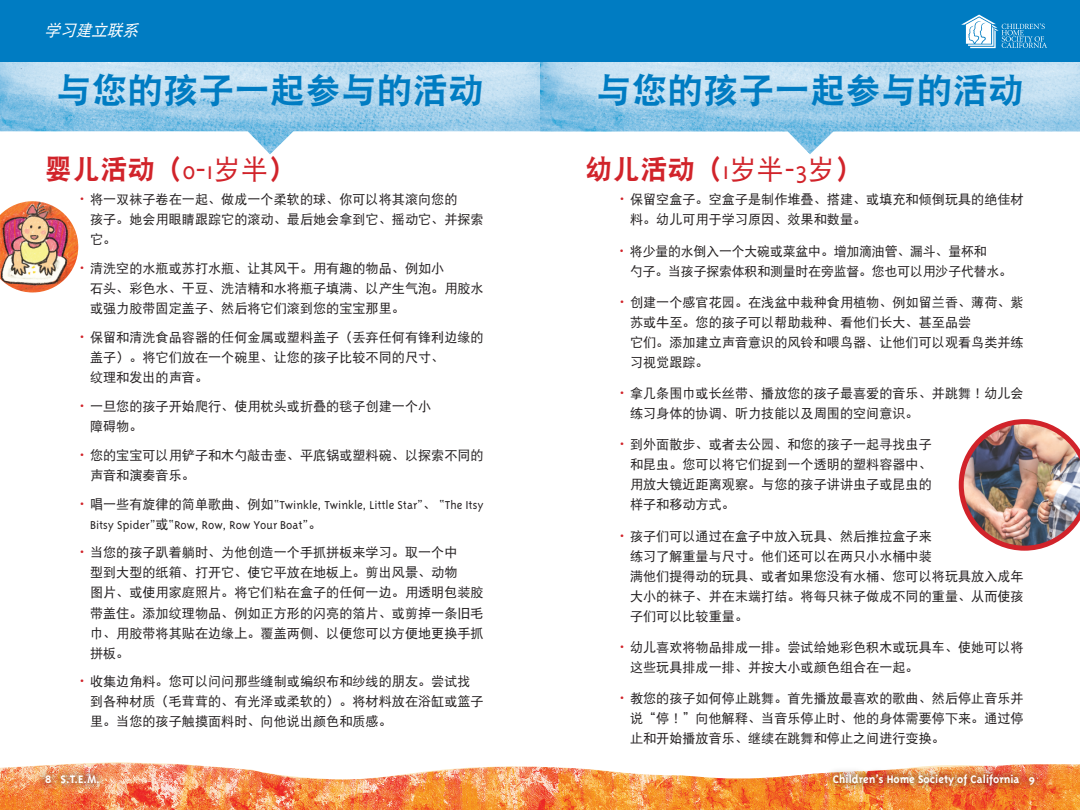
<style>
.page{position:relative;width:1080px;height:810px;background:#fff}
.page>*{position:absolute;margin:0;border:0;box-sizing:border-box;transform-origin:0 0}
.t1{font:35.62px "DFP Hei W9";color:#007cc2}
.t2{font:27.5px "DFP Hei W9";color:#d1232a}
.t3{font:italic 16.12px "DFP Hei W5";color:#fff}
.t4{font:13.12px/20px "DFP Hei W5";color:#231f20}
.t5{font:300 13.12px/20px "Triplex";color:#231f20}
.t6{font:700 12.5px "Triplex";color:#fff}
.s1{font-family:"Triplex";font-weight:300}
.s2{font-family:"DFP Hei W5"}
.s3{font-family:"Triplex";font-weight:300;color:#d1232a}
.s4{color:#d1232a}
.s5{font-family:"DFP Hei W5";font-weight:400}
</style>
<div class="page">
<img style="left:0;top:61px;width:1080px;height:93px">
<img style="left:0;top:762px;width:540px;height:48px">
<div style="left:0;top:0;width:540px;height:62px;background:#007cc2"></div>
<img style="left:540px;top:764px;width:540px;height:46px">
<div style="left:540px;top:0;width:540px;height:61px;background:#007cc2"></div>
<svg style="left:961px;top:14px;width:86px;height:34px"></svg>
<img style="left:826px;top:766px;width:217px;height:27px">
<img style="left:37px;top:767px;width:70px;height:24px">
<img style="left:0;top:201px;width:78px;height:91px">
<img style="left:959px;top:419px;width:121px;height:132px">
<p class="t3" style="left:44px;top:22px;width:100px">学习建立联系</p>
<h1 class="t1" style="left:56px;top:71px;width:429px">与您的孩子一起参与的活动</h1>
<h1 class="t1" style="left:596px;top:71px;width:429px">与您的孩子一起参与的活动</h1>
<h2 class="t2" style="left:45px;top:154px;width:252px">婴儿活动（<span class="s1">0-1</span><span class="s2">岁半</span>）</h2>
<p class="t4" style="left:90px;top:189px;width:395px;text-indent:-10px"><span class="s3">•</span> 将一双袜子卷在一起、做成一个柔软的球、你可以将其滚向您的<br>孩子。她会用眼睛跟踪它的滚动、最后她会拿到它、摇动它、并探索它。</p>
<p class="t4" style="left:90px;top:258px;width:395px;text-indent:-10px"><span class="s3">•</span> 清洗空的水瓶或苏打水瓶、让其风干。用有趣的物品、例如小<br>石头、彩色水、干豆、洗洁精和水将瓶子填满、以产生气泡。用胶水或强力胶带固定盖子、然后将它们滚到您的宝宝那里。</p>
<p class="t4" style="left:90px;top:327px;width:395px;text-indent:-10px"><span class="s3">•</span> 保留和清洗食品容器的任何金属或塑料盖子（丢弃任何有锋利边缘的盖子）。将它们放在一个碗里、让您的孩子比较不同的尺寸、<br>纹理和发出的声音。</p>
<p class="t4" style="left:90px;top:396px;width:343px;text-indent:-10px"><span class="s3">•</span> 一旦您的孩子开始爬行、使用枕头或折叠的毯子创建一个小障碍物。</p>
<p class="t4" style="left:90px;top:445px;width:395px;text-indent:-10px"><span class="s3">•</span> 您的宝宝可以用铲子和木勺敲击壶、平底锅或塑料碗、以探索不同的声音和演奏音乐。</p>
<p class="t5" style="left:90px;top:494px;width:395px;text-indent:-10px"><span class="s4">•</span> <span class="s5">唱一些有旋律的简单歌曲、例如</span>“Twinkle, Twinkle, Little Star”<span class="s5">、</span> “The Itsy<br>Bitsy Spider”<span class="s5">或</span>“Row, Row, Row Your Boat”<span class="s5">。</span></p>
<p class="t4" style="left:90px;top:543px;width:395px;text-indent:-10px"><span class="s3">•</span> 当您的孩子趴着躺时、为他创造一个手抓拼板来学习。取一个中<br>型到大型的纸箱、打开它、使它平放在地板上。剪出风景、动物<br>图片、或使用家庭照片。将它们粘在盒子的任何一边。用透明包装胶带盖住。添加纹理物品、例如正方形的闪亮的箔片、或剪掉一条旧毛巾、用胶带将其贴在边缘上。覆盖两侧、以便您可以方便地更换手抓拼板。</p>
<p class="t4" style="left:90px;top:671px;width:395px;text-indent:-10px"><span class="s3">•</span> 收集边角料。您可以问问那些缝制或编织布和纱线的朋友。尝试找到各种材质（毛茸茸的、有光泽或柔软的）。将材料放在浴缸或篮子里。当您的孩子触摸面料时、向他说出颜色和质感。</p>
<h2 class="t2" style="left:585px;top:154px;width:279px">幼儿活动（<span class="s1">1</span><span class="s2">岁半</span><span class="s1">-3</span><span class="s2">岁</span>）</h2>
<p class="t4" style="left:630px;top:189px;width:395px;text-indent:-10px"><span class="s3">•</span> 保留空盒子。空盒子是制作堆叠、搭建、或填充和倾倒玩具的绝佳材料。幼儿可用于学习原因、效果和数量。</p>
<p class="t4" style="left:630px;top:241px;width:384px;text-indent:-10px"><span class="s3">•</span> 将少量的水倒入一个大碗或菜盆中。增加滴油管、漏斗、量杯和<br>勺子。当孩子探索体积和测量时在旁监督。您也可以用沙子代替水。</p>
<p class="t4" style="left:630px;top:292px;width:395px;text-indent:-10px"><span class="s3">•</span> 创建一个感官花园。在浅盆中栽种食用植物、例如留兰香、薄荷、紫苏或牛至。您的孩子可以帮助栽种、看他们长大、甚至品尝<br>它们。添加建立声音意识的风铃和喂鸟器、让他们可以观看鸟类并练习视觉跟踪。</p>
<p class="t4" style="left:630px;top:383px;width:395px;text-indent:-10px"><span class="s3">•</span> 拿几条围巾或长丝带、播放您的孩子最喜爱的音乐、并跳舞！幼儿会练习身体的协调、听力技能以及周围的空间意识。</p>
<p class="t4" style="left:630px;top:434px;width:303px;text-align:justify;text-indent:-10px"><span class="s3">•</span> 到外面散步、或者去公园、和您的孩子一起寻找虫子和昆虫。您可以将它们捉到一个透明的塑料容器中、用放大镜近距离观察。与您的孩子讲讲虫子或昆虫的样子和移动方式。</p>
<p class="t4" style="left:630px;top:526px;width:395px;text-indent:-10px"><span class="s3">•</span> 孩子们可以通过在盒子中放入玩具、然后推拉盒子来<br>练习了解重量与尺寸。他们还可以在两只小水桶中装<br>满他们提得动的玩具、或者如果您没有水桶、您可以将玩具放入成年大小的袜子、并在末端打结。将每只袜子做成不同的重量、从而使孩子们可以比较重量。</p>
<p class="t4" style="left:630px;top:637px;width:395px;text-indent:-10px"><span class="s3">•</span> 幼儿喜欢将物品排成一排。尝试给她彩色积木或玩具车、使她可以将这些玩具排成一排、并按大小或颜色组合在一起。</p>
<p class="t4" style="left:630px;top:688px;width:395px;text-align:justify;text-indent:-10px"><span class="s3">•</span> 教您的孩子如何停止跳舞。首先播放最喜欢的歌曲、然后停止音乐并说“停！”向他解释、当音乐停止时、他的身体需要停下来。通过停止和开始播放音乐、继续在跳舞和停止之间进行变换。</p>
<p class="t6" style="left:45px;top:772px;width:56px">8 S.T.E.M.</p>
<p class="t6" style="left:833px;top:772px;width:204px">Children’s Home Society of California 9</p>
</div>
